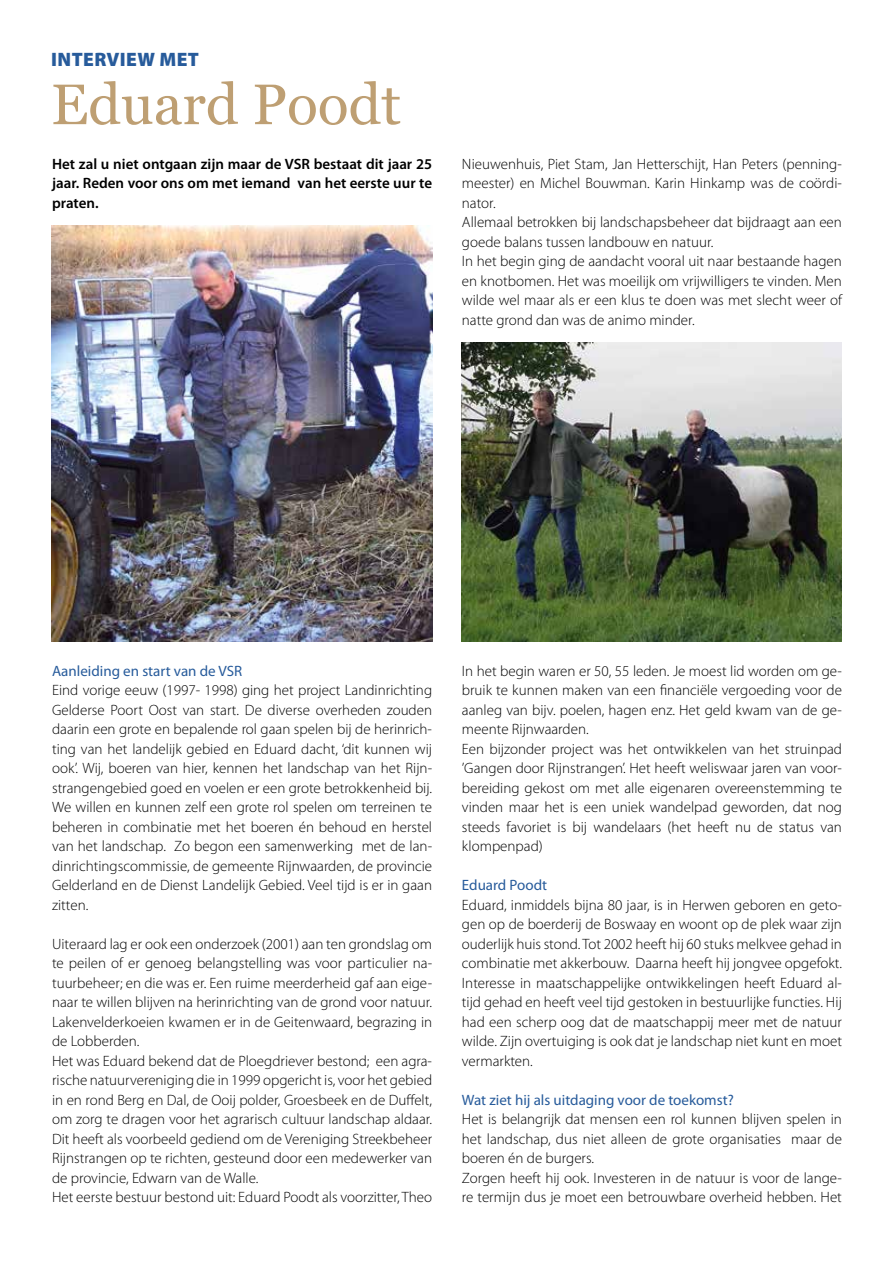
<style>
.page{position:relative;width:893px;height:1263px;background:#fff}
.page>*{position:absolute;margin:0;border:0;box-sizing:border-box;transform-origin:0 0}
.t1{font:57px "Georgia";color:#be9f73}
.t2{font:900 19.5px "Myriad Pro";letter-spacing:.02em;color:#275b9b}
.t3{font:300 15px/19.5px "Myriad Pro";color:#000}
.t4{font:600 15px/19.5px "Myriad Pro";color:#000;text-align:justify}
.t5{font:15px "Myriad Pro";color:#275b9b}
</style>
<div class="page">
<img style="left:51px;top:225px;width:381px;height:416px">
<img style="left:462px;top:342px;width:380px;height:299px">
<h2 class="t2" style="left:51px;top:48px;width:149px">INTERVIEW MET</h2>
<h1 class="t1" style="left:51px;top:72px;width:351px">Eduard Poodt</h1>
<p class="t4" style="left:52px;top:153px;width:382px">Het zal u niet ontgaan zijn maar de VSR bestaat dit jaar 25 jaar. Reden voor ons om met iemand van het eerste uur te praten.</p>
<p class="t3" style="left:462px;top:154px;width:382px">Nieuwenhuis, Piet Stam, Jan Hetterschijt, Han Peters (penning&shy;meester) en Michel Bouwman. Karin Hinkamp was de coördi&shy;nator.<br>Allemaal betrokken bij landschapsbeheer dat bijdraagt aan een goede balans tussen landbouw en natuur.<br>In het begin ging de aandacht vooral uit naar bestaande hagen en knotbomen. Het was moeilijk om vrijwilligers te vinden. Men wilde wel maar als er een klus te doen was met slecht weer of natte grond dan was de animo minder.</p>
<p class="t5" style="left:52px;top:662px;width:192px">Aanleiding en start van de VSR</p>
<p class="t3" style="left:52px;top:680px;width:382px;text-align:justify">Eind vorige eeuw (1997- 1998) ging het project Landinrichting Gelderse Poort Oost van start. De diverse overheden zouden daarin een grote en bepalende rol gaan spelen bij de herinrich&shy;ting van het landelijk gebied en Eduard dacht, ‘dit kunnen wij ook’. Wij, boeren van hier, kennen het landschap van het Rijn&shy;strangengebied goed en voelen er een grote betrokkenheid bij.<br>We willen en kunnen zelf een grote rol spelen om terreinen te beheren in combinatie met het boeren én behoud en herstel van het landschap. Zo begon een samenwerking met de lan&shy;dinrichtingscommissie, de gemeente Rijnwaarden, de provincie Gelderland en de Dienst Landelijk Gebied. Veel tijd is er in gaan zitten.</p>
<p class="t3" style="left:52px;top:934px;width:382px">Uiteraard lag er ook een onderzoek (2001) aan ten grondslag om te peilen of er genoeg belangstelling was voor particulier na&shy;tuurbeheer; en die was er. Een ruime meerderheid gaf aan eige&shy;naar te willen blijven na herinrichting van de grond voor natuur.<br>Lakenvelderkoeien kwamen er in de Geitenwaard, begrazing in de Lobberden.<br>Het was Eduard bekend dat de Ploegdriever bestond; een agra&shy;rische natuurvereniging die in 1999 opgericht is, voor het gebied in en rond Berg en Dal, de Ooij polder, Groesbeek en de Duffelt, om zorg te dragen voor het agrarisch cultuur landschap aldaar.<br>Dit heeft als voorbeeld gediend om de Vereniging Streekbeheer Rijnstrangen op te richten, gesteund door een medewerker van de provincie, Edwarn van de Walle.<br>Het eerste bestuur bestond uit: Eduard Poodt als voorzitter, Theo</p>
<p class="t3" style="left:462px;top:661px;width:382px">In het begin waren er 50, 55 leden. Je moest lid worden om ge&shy;bruik te kunnen maken van een financiële vergoeding voor de aanleg van bijv. poelen, hagen enz. Het geld kwam van de ge&shy;meente Rijnwaarden.<br>Een bijzonder project was het ontwikkelen van het struinpad ’Gangen door Rijnstrangen’. Het heeft weliswaar jaren van voor&shy;bereiding gekost om met alle eigenaren overeenstemming te vinden maar het is een uniek wandelpad geworden, dat nog steeds favoriet is bij wandelaars (het heeft nu de status van klompenpad)</p>
<p class="t5" style="left:462px;top:877px;width:87px">Eduard Poodt</p>
<p class="t3" style="left:462px;top:895px;width:382px;text-align:justify">Eduard, inmiddels bijna 80 jaar, is in Herwen geboren en geto&shy;gen op de boerderij de Boswaay en woont op de plek waar zijn ouderlijk huis stond. Tot 2002 heeft hij 60 stuks melkvee gehad in combinatie met akkerbouw. Daarna heeft hij jongvee opgefokt.<br>Interesse in maatschappelijke ontwikkelingen heeft Eduard al&shy;tijd gehad en heeft veel tijd gestoken in bestuurlijke functies. Hij had een scherp oog dat de maatschappij meer met de natuur wilde. Zijn overtuiging is ook dat je landschap niet kunt en moet vermarkten.</p>
<p class="t5" style="left:462px;top:1091px;width:273px">Wat ziet hij als uitdaging voor de toekomst?</p>
<p class="t3" style="left:462px;top:1109px;width:382px">Het is belangrijk dat mensen een rol kunnen blijven spelen in het landschap, dus niet alleen de grote organisaties maar de boeren én de burgers.<br>Zorgen heeft hij ook. Investeren in de natuur is voor de lange&shy;re termijn dus je moet een betrouwbare overheid hebben. Het</p>
</div>
